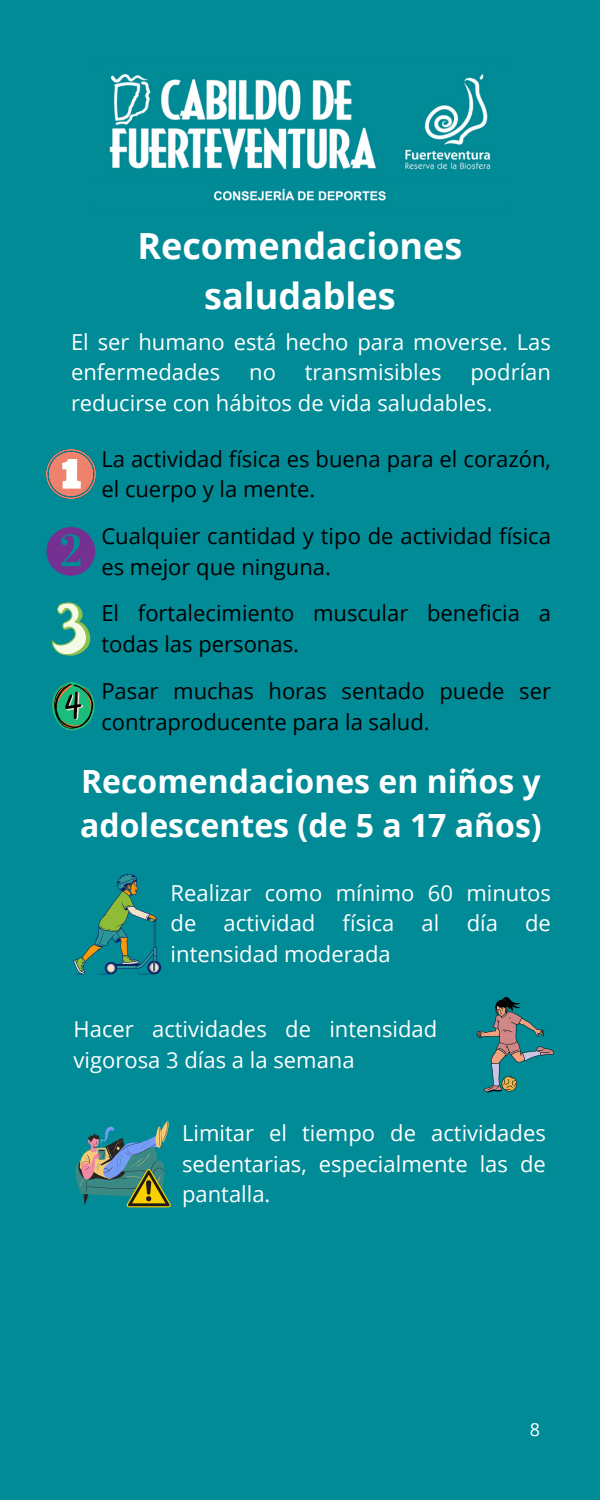
<style>
.page{position:relative;width:600px;height:1500px;background:#018b97}
.page>*{position:absolute;margin:0;border:0;box-sizing:border-box;transform-origin:0 0}
.t1{font:700 36px/50.2px "Open Sans";color:#fff;text-align:center}
.t2{font:700 32px/44.2px "Open Sans";color:#fff}
.t3{font:22px/30.8px "Open Sans";color:#fff}
.t4{font:22px/30.8px "Open Sans";color:#000}
.t5{font:18px "Open Sans";color:#fff}
</style>
<div class="page">
<img style="left:109px;top:74px;width:382px;height:127px">
<img style="left:46px;top:450px;width:49px;height:48px">
<svg style="left:46px;top:527px;width:49px;height:49px"></svg>
<svg style="left:52px;top:602px;width:38px;height:54px"></svg>
<svg style="left:52px;top:682px;width:43px;height:48px"></svg>
<svg style="left:74px;top:874px;width:87px;height:100px"></svg>
<svg style="left:477px;top:997px;width:77px;height:95px"></svg>
<svg style="left:75px;top:1121px;width:96px;height:86px"></svg>
<p class="t1" style="left:137px;top:220px;width:327px">Recomendaciones saludables</p>
<p class="t3" style="left:71px;top:326px;width:481px">El ser humano está hecho para moverse. Las enfermedades</p>
<p class="t3" style="left:71px;top:357px;width:481px;text-indent:399px">podrían reducirse con hábitos de vida saludables.</p>
<p class="t3" style="left:249px;top:357px;width:28px">no</p>
<p class="t3" style="left:305px;top:357px;width:138px">transmisibles</p>
<p class="t4" style="left:101px;top:443px;width:451px">La actividad física es buena para el corazón, el cuerpo y la mente.</p>
<p class="t4" style="left:101px;top:520px;width:451px">Cualquier cantidad y tipo de actividad física es mejor que ninguna.</p>
<p class="t4" style="left:101px;top:597px;width:451px">El fortalecimiento muscular beneficia a todas las personas.</p>
<p class="t4" style="left:101px;top:675px;width:451px">Pasar muchas horas sentado puede ser contraproducente para la salud.</p>
<p class="t2" style="left:80px;top:758px;width:463px">Recomendaciones en niños y adolescentes (de 5 a 17 años)</p>
<p class="t3" style="left:171px;top:877px;width:382px;text-align:justify">Realizar como mínimo 60 minutos de actividad física al día de intensidad moderada</p>
<h2 class="t3" style="left:74px;top:1013px;width:365px">Hacer actividades de intensidad vigorosa 3 días a la semana</h2>
<p class="t3" style="left:182px;top:1117px;width:365px;text-align:justify">Limitar el tiempo de actividades sedentarias, especialmente las de pantalla.</p>
<p class="t5" style="left:530px;top:1417px;width:12px">8</p>
</div>
